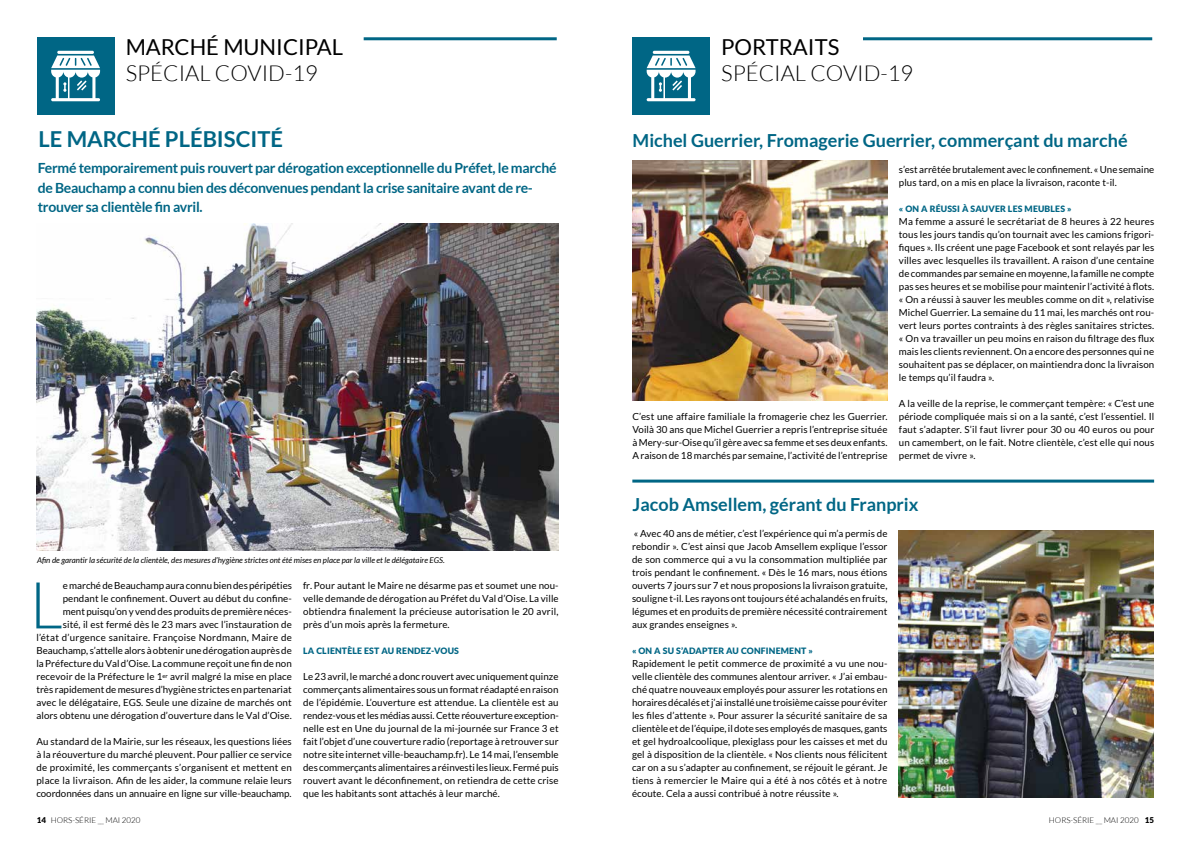
<style>
.page{position:relative;width:1191px;height:842px;background:#fff}
.page>*{position:absolute;margin:0;border:0;box-sizing:border-box;transform-origin:0 0}
.t1{font:300 64.9px "Lato";color:#006685}
.t2{font:300 22px "Lato";color:#000}
.t3{font:22px "Lato";color:#000}
.t4{font:700 22px "Lato";color:#006685}
.t5{font:700 18px "Lato";color:#006685}
.t6{font:700 14px/19.5px "Lato";letter-spacing:-.02em;color:#006685}
.t7{font:9.8px/13px "Lato";letter-spacing:.01em;color:#000;text-align:justify}
.t8{font:900 8.8px "Lato";letter-spacing:.02em;color:#006685}
.t9{font:italic 8px "Lato";color:#000}
.t10{font:300 8px "Lato";color:#000}
.s1{font-weight:900}
</style>
<div class="page">
<img style="left:898px;top:531px;width:255px;height:266px">
<img style="left:632px;top:160px;width:255px;height:241px">
<hr style="left:632px;top:480px;width:522px;height:3px;background:#006685">
<div style="left:632px;top:37px;width:78px;height:78px;background:#006685"></div>
<div style="left:37px;top:37px;width:77px;height:78px;background:#006685"></div>
<hr style="left:863px;top:37px;width:289px;height:3px;background:#006685">
<hr style="left:364px;top:37px;width:193px;height:3px;background:#006685">
<img style="left:37px;top:223px;width:521px;height:327px">
<svg style="left:51px;top:51px;width:49px;height:50px"></svg>
<svg style="left:646px;top:51px;width:49px;height:50px"></svg>
<h2 class="t3" style="left:126px;top:35px;width:219px">MARCHÉ MUNICIPAL</h2>
<h2 class="t2" style="left:126px;top:62px;width:194px">SPÉCIAL COVID-19</h2>
<h2 class="t4" style="left:39px;top:127px;width:246px">LE MARCHÉ PLÉBISCITÉ</h2>
<h3 class="t6" style="left:38px;top:158px;width:520px">Fermé temporairement puis rouvert par dérogation exceptionnelle du Préfet, le marché de Beauchamp a connu bien des déconvenues pendant la crise sanitaire avant de re&shy;trouver sa clientèle fin avril.</h3>
<p class="t9" style="left:37px;top:556px;width:409px">Afin de garantir la sécurité de la clientèle, des mesures d’hygiène strictes ont été mises en place par la ville et le délégataire EGS.</p>
<h1 class="t1" style="left:30px;top:570px;width:35px">L</h1>
<p class="t7" style="left:303px;top:579px;width:257px">fr. Pour autant le Maire ne désarme pas et soumet une nou&shy;velle demande de dérogation au Préfet du Val d’Oise. La ville obtiendra finalement la précieuse autorisation le 20 avril, près d’un mois après la fermeture.</p>
<p class="t8" style="left:303px;top:646px;width:157px">LA CLIENTÈLE EST AU RENDEZ-VOUS</p>
<p class="t7" style="left:303px;top:670px;width:257px">Le 23 avril, le marché a donc rouvert avec uniquement quinze commerçants alimentaires sous un format réadapté en raison de l’épidémie. L’ouverture est attendue. La clientèle est au rendez-vous et les médias aussi. Cette réouverture exception&shy;nelle est en Une du journal de la mi-journée sur France 3 et fait l’objet d’une couverture radio (reportage à retrouver sur notre site internet ville-beauchamp.fr). Le 14 mai, l’ensemble des commerçants alimentaires a réinvesti les lieux. Fermé puis rouvert avant le déconfinement, on retiendra de cette crise que les habitants sont attachés à leur marché.</p>
<p class="t7" style="left:36px;top:579px;width:257px;text-align:right">e marché de Beauchamp aura connu bien des péripéties pendant le confinement. Ouvert au début du confine-<br>ment puisqu’on y vend des produits de première néces-<br>sité, il est fermé dès le 23 mars avec l’instauration de<br>l’état d’urgence sanitaire. Françoise Nordmann, Maire de Beauchamp, s’attelle alors à obtenir une dérogation auprès de la Préfecture du Val d’Oise. La commune reçoit une fin de non recevoir de la Préfecture le 1<sup>er</sup> avril malgré la mise en place très rapidement de mesures d’hygiène strictes en partenariat avec le délégataire, EGS. Seule une dizaine de marchés ont alors obtenu une dérogation d’ouverture dans le Val d’Oise.</p>
<p class="t7" style="left:36px;top:735px;width:257px">Au standard de la Mairie, sur les réseaux, les questions liées à la réouverture du marché pleuvent. Pour pallier ce service de proximité, les commerçants s’organisent et mettent en place la livraison. Afin de les aider, la commune relaie leurs coordonnées dans un annuaire en ligne sur ville-beauchamp.</p>
<h2 class="t3" style="left:721px;top:35px;width:120px">PORTRAITS</h2>
<h2 class="t2" style="left:721px;top:62px;width:194px">SPÉCIAL COVID-19</h2>
<h3 class="t5" style="left:632px;top:130px;width:496px">Michel Guerrier, Fromagerie Guerrier, commerçant du marché</h3>
<p class="t7" style="left:632px;top:410px;width:257px">C’est une affaire familiale la fromagerie chez les Guerrier.<br>Voilà 30 ans que Michel Guerrier a repris l’entreprise située à Mery-sur-Oise qu’il gère avec sa femme et ses deux enfants.<br>A raison de 18 marchés par semaine, l’activité de l’entreprise</p>
<p class="t7" style="left:899px;top:163px;width:257px">s’est arrêtée brutalement avec le confinement. « Une semaine plus tard, on a mis en place la livraison, raconte t-il.</p>
<p class="t8" style="left:899px;top:204px;width:174px">« ON A RÉUSSI À SAUVER LES MEUBLES »</p>
<p class="t7" style="left:899px;top:215px;width:257px">Ma femme a assuré le secrétariat de 8 heures à 22 heures tous les jours tandis qu’on tournait avec les camions frigori&shy;fiques ». Ils créent une page Facebook et sont relayés par les villes avec lesquelles ils travaillent. A raison d’une centaine de commandes par semaine en moyenne, la famille ne compte pas ses heures et se mobilise pour maintenir l’activité à flots. « On a réussi à sauver les meubles comme on dit », relativise Michel Guerrier. La semaine du 11 mai, les marchés ont rou&shy;vert leurs portes contraints à des règles sanitaires strictes. « On va travailler un peu moins en raison du filtrage des flux mais les clients reviennent. On a encore des personnes qui ne souhaitent pas se déplacer, on maintiendra donc la livraison le temps qu’il faudra ».</p>
<p class="t7" style="left:899px;top:397px;width:257px">A la veille de la reprise, le commerçant tempère: « C’est une période compliquée mais si on a la santé, c’est l’essentiel. Il faut s’adapter. S’il faut livrer pour 30 ou 40 euros ou pour un camembert, on le fait. Notre clientèle, c’est elle qui nous permet de vivre ».</p>
<h3 class="t5" style="left:632px;top:494px;width:287px">Jacob Amsellem, gérant du Franprix</h3>
<p class="t7" style="left:632px;top:527px;width:257px">« Avec 40 ans de métier, c’est l’expérience qui m’a permis de rebondir ». C’est ainsi que Jacob Amsellem explique l’essor de son commerce qui a vu la consommation multipliée par trois pendant le confinement. « Dès le 16 mars, nous étions ouverts 7 jours sur 7 et nous proposions la livraison gratuite, souligne t-il. Les rayons ont toujours été achalandés en fruits, légumes et en produits de première nécessité contrairement aux grandes enseignes ».</p>
<p class="t8" style="left:632px;top:646px;width:182px">« ON A SU S’ADAPTER AU CONFINEMENT »</p>
<p class="t7" style="left:632px;top:657px;width:257px">Rapidement le petit commerce de proximité a vu une nou&shy;velle clientèle des communes alentour arriver. « J’ai embau&shy;ché quatre nouveaux employés pour assurer les rotations en horaires décalés et j’ai installé une troisième caisse pour éviter les files d’attente ». Pour assurer la sécurité sanitaire de sa clientèle et de l’équipe, il dote ses employés de masques, gants et gel hydroalcoolique, plexiglass pour les caisses et met du gel à disposition de la clientèle. « Nos clients nous félicitent car on a su s’adapter au confinement, se réjouit le gérant. Je tiens à remercier le Maire qui a été à nos côtés et à notre écoute. Cela a aussi contribué à notre réussite ».</p>
<p class="t10" style="left:37px;top:816px;width:105px"><span class="s1">14</span> HORS-SÉRIE __ MAI 2020</p>
<p class="t10" style="left:1049px;top:816px;width:107px">HORS-SÉRIE __ MAI 2020 <span class="s1">15</span></p>
</div>
